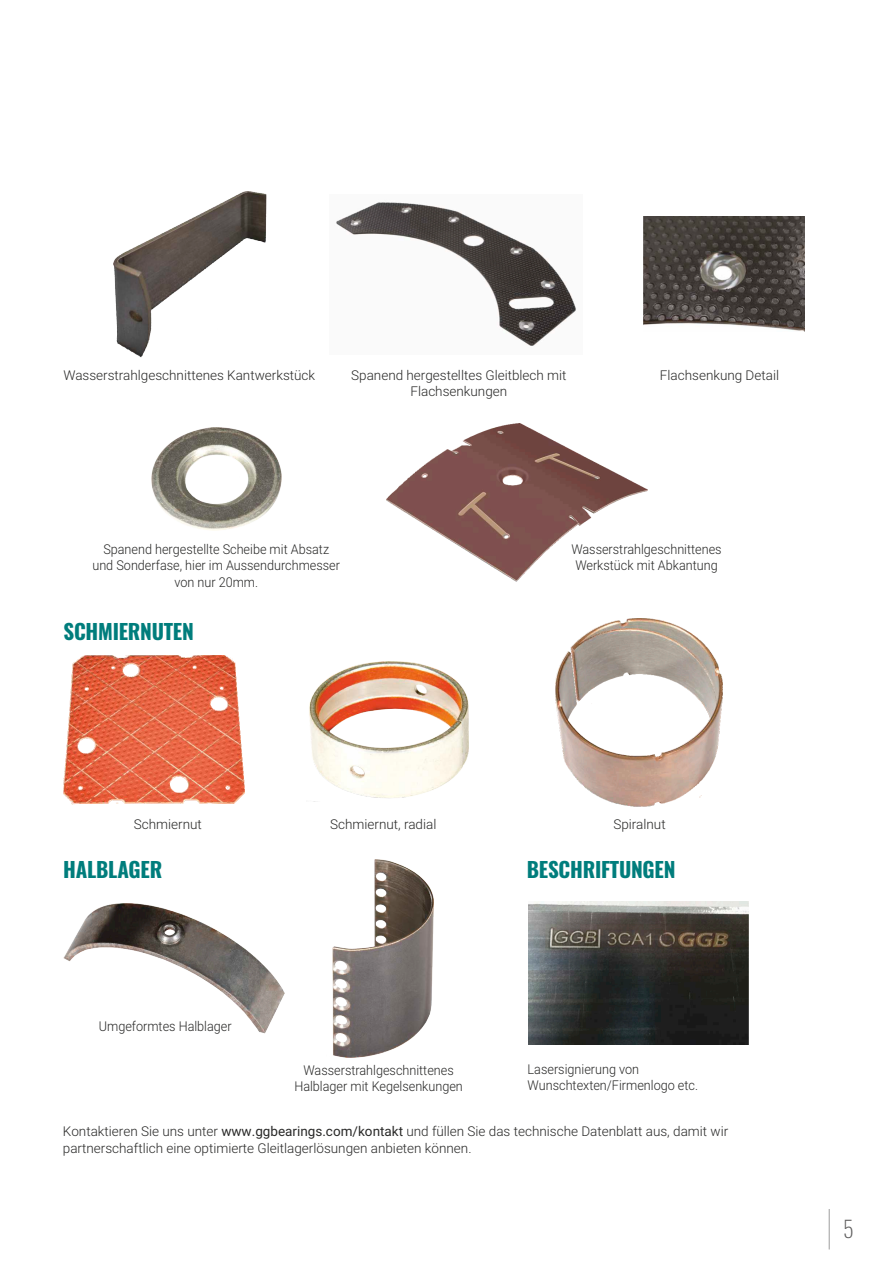
<style>
.page{position:relative;width:893px;height:1263px;background:#fff}
.page>*{position:absolute;margin:0;border:0;box-sizing:border-box;transform-origin:0 0}
.t1{font:200 22.5px "Oswald";color:#5c5b5b}
.t2{font:700 21px "Oswald";letter-spacing:-.01em;color:#007d7c}
.t3{font:300 13.5px/16.2px "Roboto";color:#292928;text-align:center}
.t4{font:300 13.5px/16.2px "Roboto";color:#292928;text-align:center;scale:.94 1}
.s1{font-weight:400}
</style>
<div class="page">
<img style="left:336px;top:202px;width:240px;height:144px">
<img style="left:644px;top:217px;width:161px;height:114px">
<img style="left:528px;top:901px;width:220px;height:144px">
<hr style="left:829px;top:1209px;width:1px;height:40px;background:#9d9d9d">
<img style="left:332px;top:859px;width:101px;height:198px">
<img style="left:63px;top:904px;width:221px;height:129px">
<img style="left:309px;top:661px;width:159px;height:141px">
<img style="left:114px;top:191px;width:152px;height:166px">
<img style="left:64px;top:656px;width:181px;height:148px">
<img style="left:387px;top:423px;width:260px;height:159px">
<img style="left:556px;top:618px;width:166px;height:189px">
<img style="left:151px;top:428px;width:130px;height:102px">
<p class="t3" style="left:63px;top:368px;width:253px">Wasserstrahlgeschnittenes Kantwerkstück</p>
<p class="t3" style="left:351px;top:368px;width:217px">Spanend hergestelltes Gleitblech mit<br>Flachsenkungen</p>
<p class="t3" style="left:660px;top:368px;width:121px">Flachsenkung Detail</p>
<p class="t4" style="left:92px;top:543px;width:265px">Spanend hergestellte Scheibe mit Absatz und Sonderfase, hier im Aussendurchmesser von nur 20mm.</p>
<p class="t4" style="left:571px;top:543px;width:161px;text-align:left">Wasserstrahlgeschnittenes<br>Werkstück mit Abkantung</p>
<h2 class="t2" style="left:64px;top:617px;width:132px">SCHMIERNUTEN</h2>
<p class="t3" style="left:134px;top:817px;width:70px">Schmiernut</p>
<p class="t3" style="left:330px;top:817px;width:108px">Schmiernut, radial</p>
<p class="t3" style="left:613px;top:817px;width:54px">Spiralnut</p>
<h2 class="t2" style="left:527px;top:855px;width:150px">BESCHRIFTUNGEN</h2>
<h2 class="t2" style="left:63px;top:855px;width:101px">HALBLAGER</h2>
<p class="t4" style="left:99px;top:1019px;width:143px">Umgeformtes Halblager</p>
<p class="t4" style="left:528px;top:1063px;width:183px;text-align:left">Lasersignierung von<br>Wunschtexten/Firmenlogo etc.</p>
<p class="t3" style="left:63px;top:1125px;width:667px;text-align:left">Kontaktieren Sie uns unter <span class="s1">www.ggbearings.com/kontakt</span> und füllen Sie das technische Datenblatt aus, damit wir partnerschaftlich eine optimierte Gleitlagerlösungen anbieten können.</p>
<p class="t4" style="left:294px;top:1063px;width:181px">Wasserstrahlgeschnittenes<br>Halblager mit Kegelsenkungen</p>
<h1 class="t1" style="left:843px;top:1213px;width:12px">5</h1>
</div>
